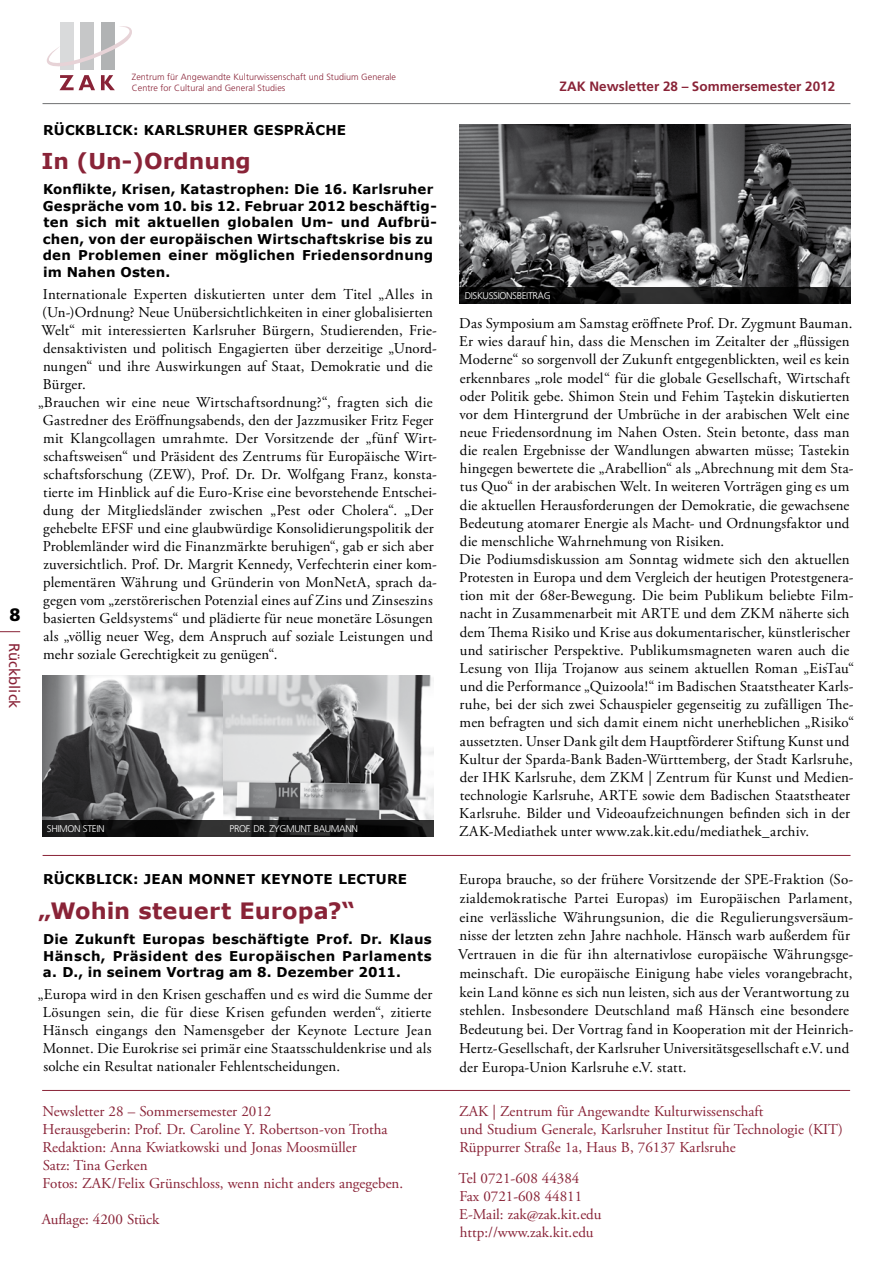
<style>
.page{position:relative;width:893px;height:1263px;background:#fff}
.page>*{position:absolute;margin:0;border:0;box-sizing:border-box;transform-origin:0 0}
.t1{font:700 22.5px "Verdana";letter-spacing:.005em;color:#892337}
.t2{font:700 21.9px "Verdana";color:#892337}
.t3{font:900 18px "Frutiger LT Std";color:#000}
.t4{font:15px/18.1px "Adobe Garamond Pro";letter-spacing:.015em;color:#000}
.t5{font:15px/18px "Adobe Garamond Pro";color:#892337}
.t6{font:15px "Frutiger LT Std";color:#892337}
.t7{font:700 13.5px/16.5px "Verdana";letter-spacing:.02em;color:#000;text-align:justify}
.t8{font:700 13.5px "Frutiger LT Std";color:#892337}
.t9{font:300 9.75px "Frutiger LT Std";letter-spacing:-.04em;color:#fff}
.t10{font:300 9px/10.8px "Frutiger LT Std";letter-spacing:.005em;color:#892337}
</style>
<div class="page">
<hr style="left:43px;top:103px;width:807px;height:1px;background:#707172">
<div style="left:101px;top:22px;width:13px;height:48px;background:#b1b3b4"></div>
<div style="left:80px;top:22px;width:14px;height:48px;background:#c6c7c8"></div>
<div style="left:60px;top:22px;width:14px;height:48px;background:#d9dadb"></div>
<svg style="left:47px;top:24px;width:85px;height:66px"></svg>
<hr style="left:43px;top:855px;width:807px;height:1px;background:#892337">
<svg style="left:0;top:631px;width:20px;height:1px"></svg>
<hr style="left:42px;top:1090px;width:808px;height:1px;background:#892337">
<img style="left:42px;top:675px;width:182px;height:162px">
<img style="left:224px;top:675px;width:210px;height:145px">
<svg style="left:43px;top:820px;width:391px;height:17px;background:#151516"></svg>
<img style="left:459px;top:125px;width:391px;height:163px">
<svg style="left:459px;top:288px;width:391px;height:16px;background:#121212"></svg>
<p class="t3" style="left:10px;top:603px;width:13px">8</p>
<p class="t6" style="left:23px;top:643px;width:67px;rotate:90deg">Rückblick</p>
<p class="t10" style="left:132px;top:72px;width:266px">Zentrum für Angewandte Kulturwissenschaft und Studium Generale<br>Centre for Cultural and General Studies</p>
<p class="t7" style="left:43px;top:122px;width:22px">Rück</p>
<p class="t7" style="left:86px;top:122px;width:30px">blick</p>
<p class="t7" style="left:133px;top:122px;width:64px">: Karlsruher</p>
<p class="t7" style="left:253px;top:122px;width:73px">Gespräche</p>
<h2 class="t2" style="left:42px;top:146px;width:211px">In (Un-)Ordnung</h2>
<p class="t7" style="left:43px;top:181px;width:396px;text-align:left">Konflikte, Krisen, Katastrophen: Die 16. Karlsruher Gespräche vom 10. bis 12. Februar 2012 beschäftig&shy;ten sich mit aktuellen globalen Um- und Aufbrü&shy;chen, von der europäischen Wirtschaftskrise bis zu den Problemen einer möglichen Friedensordnung im Nahen Osten.</p>
<p class="t4" style="left:43px;top:286px;width:392px">Internationale Experten diskutierten unter dem Titel „Alles in</p>
<p class="t4" style="left:42px;top:304px;width:392px">(Un-)Ordnung? Neue Unübersichtlichkeiten in einer globalisierten</p>
<p class="t4" style="left:42px;top:322px;width:397px">Welt“ mit interessierten Karlsruher Bürgern, Studierenden, Frie-</p>
<p class="t4" style="left:43px;top:340px;width:395px">densaktivisten und politisch Engagierten über derzeitige „Unord-</p>
<p class="t4" style="left:43px;top:358px;width:391px">nungen“ und ihre Auswirkungen auf Staat, Demokratie und die</p>
<p class="t4" style="left:43px;top:376px;width:45px">Bürger.</p>
<p class="t4" style="left:38px;top:394px;width:396px">„Brauchen wir eine neue Wirtschaftsordnung?“, fragten sich die</p>
<p class="t4" style="left:43px;top:412px;width:392px">Gastredner des Eröffnungsabends, den der Jazzmusiker Fritz Feger</p>
<p class="t4" style="left:43px;top:430px;width:395px">mit Klangcollagen umrahmte. Der Vorsitzende der „fünf Wirt-</p>
<p class="t4" style="left:43px;top:448px;width:395px">schaftsweisen“ und Präsident des Zentrums für Europäische Wirt-</p>
<p class="t4" style="left:43px;top:466px;width:395px">schaftsforschung (ZEW), Prof. Dr. Dr. Wolfgang Franz, konsta-</p>
<p class="t4" style="left:43px;top:484px;width:395px">tierte im Hinblick auf die Euro-Krise eine bevorstehende Entschei-</p>
<p class="t4" style="left:43px;top:502px;width:392px">dung der Mitgliedsländer zwischen „Pest oder Cholera“. „Der</p>
<p class="t4" style="left:43px;top:520px;width:392px">gehebelte EFSF und eine glaubwürdige Konsolidierungspolitik der</p>
<p class="t4" style="left:43px;top:538px;width:392px">Problemländer wird die Finanzmärkte beruhigen“, gab er sich aber</p>
<p class="t4" style="left:43px;top:556px;width:395px">zuversichtlich. Prof. Dr. Margrit Kennedy, Verfechterin einer kom-</p>
<p class="t4" style="left:43px;top:574px;width:395px">plementären Währung und Gründerin von MonNetA, sprach da-</p>
<p class="t4" style="left:43px;top:592px;width:391px">gegen vom „zerstörerischen Potenzial eines auf Zins und Zinseszins</p>
<p class="t4" style="left:43px;top:610px;width:391px">basierten Geldsystems“ und plädierte für neue monetäre Lösungen</p>
<p class="t4" style="left:43px;top:628px;width:391px">als „völlig neuer Weg, dem Anspruch auf soziale Leistungen und</p>
<p class="t4" style="left:43px;top:646px;width:236px">mehr soziale Gerechtigkeit zu genügen“.</p>
<p class="t9" style="left:47px;top:823px;width:42px">Shimon stein</p>
<p class="t9" style="left:230px;top:823px;width:52px">prof. Dr. Zygmunt</p>
<p class="t9" style="left:314px;top:823px;width:13px">Baumann</p>
<p class="t7" style="left:43px;top:870px;width:22px">Rück</p>
<p class="t7" style="left:86px;top:870px;width:30px">blick</p>
<p class="t7" style="left:133px;top:870px;width:216px">: Jean Monnet Keynote Lecture</p>
<h1 class="t1" style="left:38px;top:895px;width:319px">„Wohin steuert Europa?“</h1>
<p class="t7" style="left:43px;top:931px;width:390px">Die Zukunft Europas beschäftigte Prof. Dr. Klaus Hänsch, Präsident des Europäischen Parlaments a. D., in seinem Vortrag am 8. Dezember 2011.</p>
<p class="t4" style="left:43px;top:986px;width:391px;text-align:justify;text-indent:-5px">„Europa wird in den Krisen geschaffen und es wird die Summe der Lösungen sein, die für diese Krisen gefunden werden“, zitierte Hänsch eingangs den Namensgeber der Keynote Lecture Jean Monnet. Die Eurokrise sei primär eine Staatsschuldenkrise und als solche ein Resultat nationaler Fehlentscheidungen.</p>
<p class="t5" style="left:43px;top:1103px;width:362px">Newsletter 28 – Sommersemester 2012<br>Herausgeberin: Prof. Dr. Caroline Y. Robertson-von Trotha Redaktion: Anna Kwiatkowski und Jonas Moosmüller<br>Satz: Tina Gerken<br>Fotos: ZAK/Felix Grünschloss, wenn nicht anders angegeben.</p>
<p class="t5" style="left:42px;top:1211px;width:119px">Auflage: 4200 Stück</p>
<p class="t8" style="left:559px;top:78px;width:277px">ZAK Newsletter 28 – Sommersemester 2012</p>
<p class="t9" style="left:465px;top:290px;width:12px">Diskussi</p>
<p class="t9" style="left:499px;top:290px;width:13px">onsbeitrag</p>
<p class="t4" style="left:459px;top:315px;width:397px">Das Symposium am Samstag eröffnete Prof. Dr. Zygmunt Bauman.<br>Er wies darauf hin, dass die Menschen im Zeitalter der „flüssigen Moderne“ so sorgenvoll der Zukunft entgegenblickten, weil es kein erkennbares „role model“ für die globale Gesellschaft, Wirtschaft oder Politik gebe. Shimon Stein und Fehim Taştekin diskutierten vor dem Hintergrund der Umbrüche in der arabischen Welt eine neue Friedensordnung im Nahen Osten. Stein betonte, dass man die realen Ergebnisse der Wandlungen abwarten müsse; Tastekin hingegen bewertete die „Arabellion“ als „Abrechnung mit dem Sta&shy;tus Quo“ in der arabischen Welt. In weiteren Vorträgen ging es um die aktuellen Herausforderungen der Demokratie, die gewachsene Bedeutung atomarer Energie als Macht- und Ordnungsfaktor und die menschliche Wahrnehmung von Risiken.<br>Die Podiumsdiskussion am Sonntag widmete sich den aktuellen Protesten in Europa und dem Vergleich der heutigen Protestgenera&shy;tion mit der 68er-Bewegung. Die beim Publikum beliebte Film&shy;nacht in Zusammenarbeit mit ARTE und dem ZKM näherte sich dem Thema Risiko und Krise aus dokumentarischer, künstlerischer und satirischer Perspektive. Publikumsmagneten waren auch die Lesung von Ilija Trojanow aus seinem aktuellen Roman „EisTau“ und die Performance „Quizoola!“ im Badischen Staatstheater Karls&shy;ruhe, bei der sich zwei Schauspieler gegenseitig zu zufälligen The&shy;men befragten und sich damit einem nicht unerheblichen „Risiko“ aussetzten. Unser Dank gilt dem Hauptförderer Stiftung Kunst und Kultur der Sparda-Bank Baden-Württemberg, der Stadt Karlsruhe, der IHK Karlsruhe, dem ZKM | Zentrum für Kunst und Medien&shy;technologie Karlsruhe, ARTE sowie dem Badischen Staatstheater Karlsruhe. Bilder und Videoaufzeichnungen befinden sich in der ZAK-Mediathek unter www.zak.kit.edu/mediathek_archiv.</p>
<p class="t4" style="left:458px;top:870px;width:397px;line-height:18.8px">Europa brauche, so der frühere Vorsitzende der SPE-Fraktion (So&shy;zialdemokratische Partei Europas) im Europäischen Parlament, eine verlässliche Währungsunion, die die Regulierungsversäum&shy;nisse der letzten zehn Jahre nachhole. Hänsch warb außerdem für Vertrauen in die für ihn alternativlose europäische Währungsge&shy;meinschaft. Die europäische Einigung habe vieles vorangebracht, kein Land könne es sich nun leisten, sich aus der Verantwortung zu stehlen. Insbesondere Deutschland maß Hänsch eine besondere Bedeutung bei. Der Vortrag fand in Kooperation mit der Heinrich-Hertz-Gesellschaft, der Karlsruher Universitätsgesellschaft e.V. und der Europa-Union Karlsruhe e.V. statt.</p>
<p class="t5" style="left:459px;top:1103px;width:386px">ZAK | Zentrum für Angewandte Kulturwissenschaft<br>und Studium Generale, Karlsruher Institut für Technologie (KIT)<br>Rüppurrer Straße 1a, Haus B, 76137 Karlsruhe</p>
<p class="t5" style="left:459px;top:1170px;width:144px">Tel 0721-608 44384<br>Fax 0721-608 44811<br>E-Mail: zak@zak.kit.edu http://www.zak.kit.edu</p>
</div>
